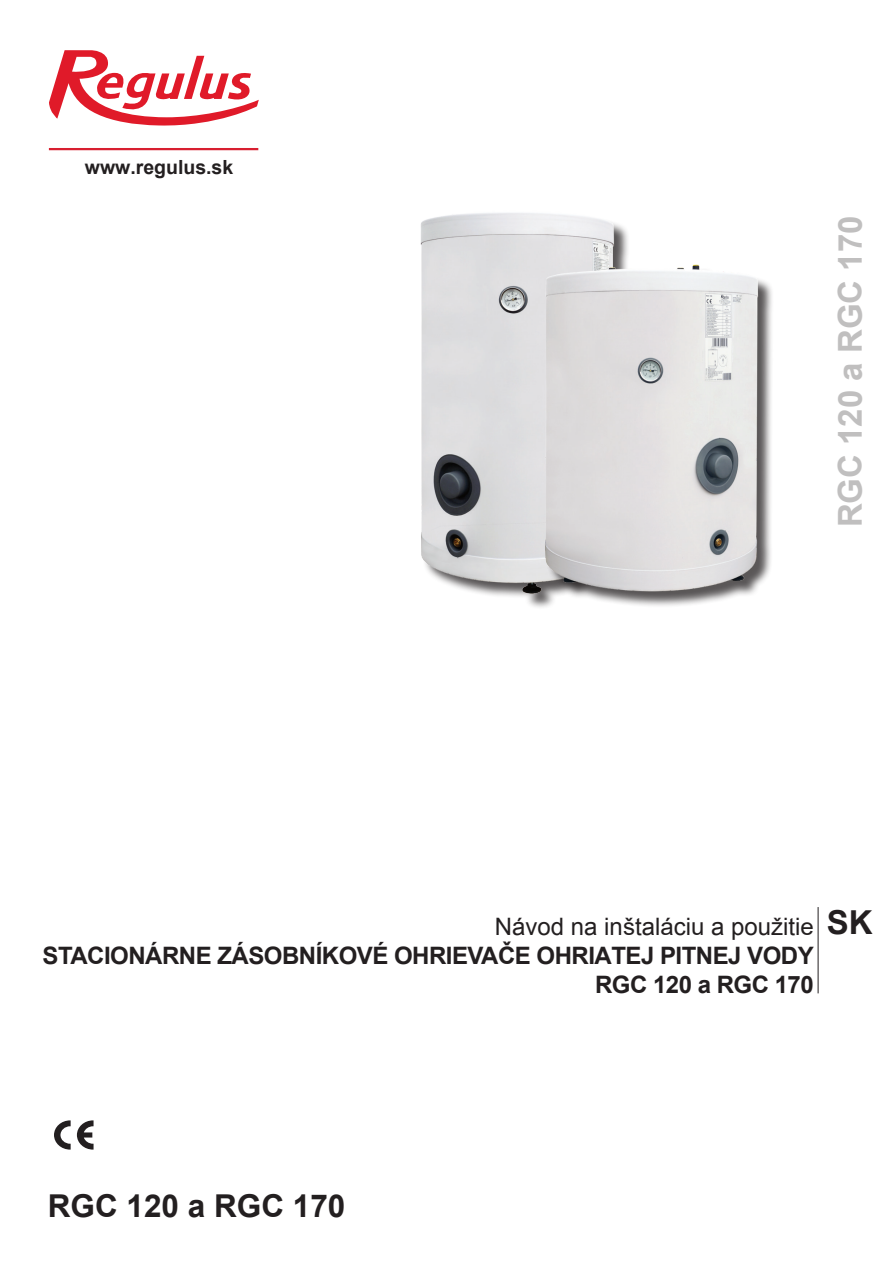
<style>
.page{position:relative;width:893px;height:1263px;background:#fff}
.page>*{position:absolute;margin:0;border:0;box-sizing:border-box;transform-origin:0 0}
.t1{font:700 33px "Arial";color:#c0bfbf}
.t2{font:700 31.5px "Arial";color:#231f20}
.t3{font:700 24px "Arial";letter-spacing:-.02em;color:#231f20}
.t4{font:24px "Arial";color:#231f20}
.t5{font:700 19.5px "Arial";color:#231f20}
.s1{font-weight:700;font-size:33px}
</style>
<div class="page">
<svg style="left:54px;top:1120px;width:17px;height:29px"></svg>
<svg style="left:77px;top:1120px;width:16px;height:29px"></svg>
<svg style="left:49px;top:50px;width:210px;height:76px"></svg>
<hr style="left:49px;top:148px;width:209px;height:2px;background:#d81f30">
<hr style="left:818px;top:907px;width:1px;height:86px;background:#231f20">
<div style="left:422px;top:213px;width:209px;height:397px;background:#231f20;opacity:.75"></div>
<img style="left:420px;top:213px;width:211px;height:381px">
<div style="left:547px;top:267px;width:227px;height:341px;background:#231f20;opacity:.75"></div>
<img style="left:540px;top:263px;width:222px;height:331px">
<p class="t5" style="left:85px;top:155px;width:150px">www.regulus.sk</p>
<h1 class="t1" style="left:829px;top:527px;width:313px;rotate:-90deg">RGC 120 a RGC 170</h1>
<p class="t4" style="left:495px;top:911px;width:379px">Návod na inštaláciu a použitie <span class="s1">SK</span></p>
<p class="t3" style="left:43px;top:940px;width:773px">STACIONÁRNE ZÁSOBNÍKOVÉ OHRIEVAČE OHRIATEJ PITNEJ VODY</p>
<p class="t3" style="left:595px;top:969px;width:220px">RGC 120 a RGC 170</p>
<h2 class="t2" style="left:48px;top:1185px;width:299px">RGC 120 a RGC 170</h2>
</div>
